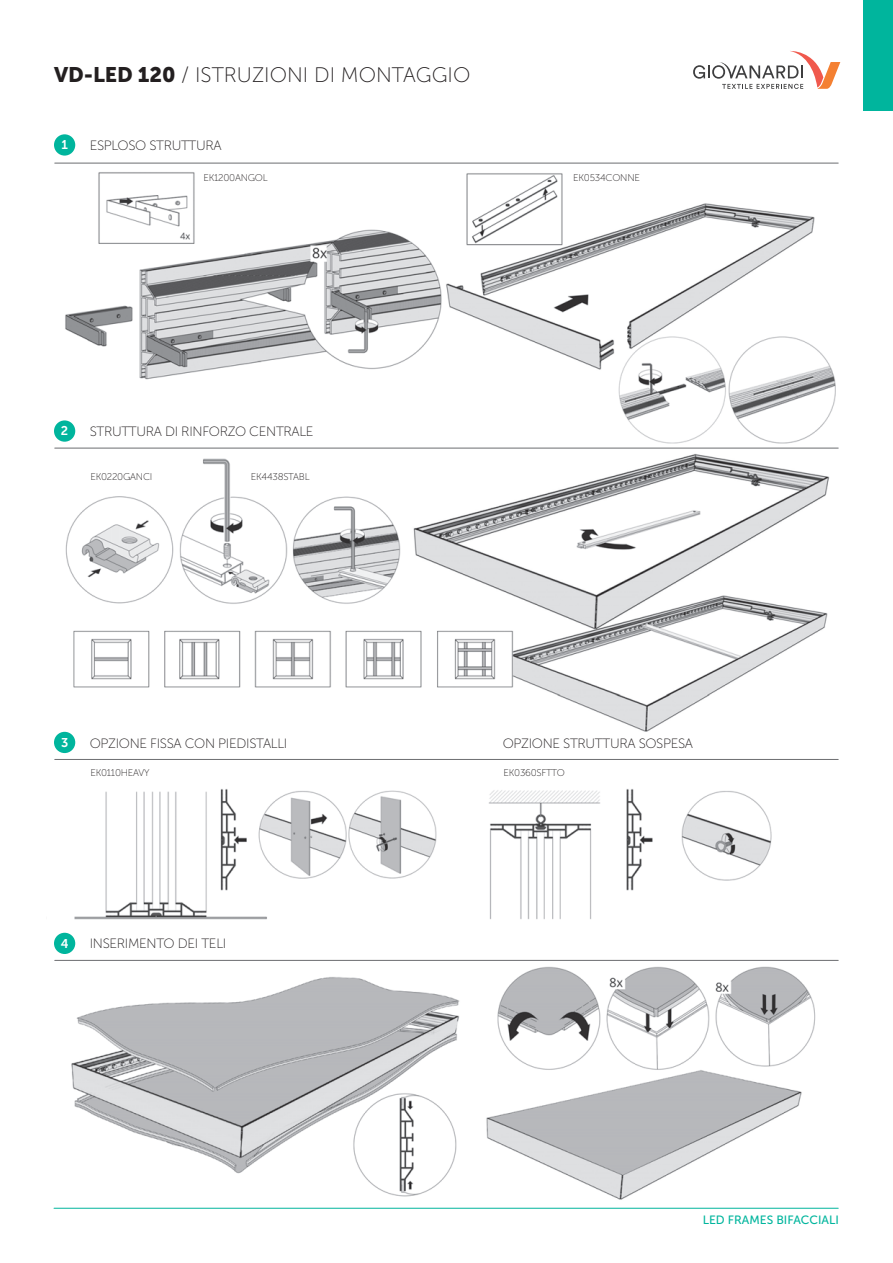
<style>
.page{position:relative;width:893px;height:1263px;background:#fff}
.page>*{position:absolute;margin:0;border:0;box-sizing:border-box;transform-origin:0 0}
.t1{font:21px "Museo Sans 100";color:#231f20}
.t2{font:13.5px "Museo Sans 100";letter-spacing:-.025em;color:#231f20}
.t3{font:12.6px "Museo Sans 700";color:#fff}
.t4{font:12px "Museo Sans 500";color:#00b59d}
.t5{font:9.75px "Museo Sans 100";letter-spacing:-.025em;color:#231f20}
.s1{font-family:"Museo Sans 900"}
</style>
<div class="page">
<img style="left:53px;top:146px;width:786px;height:1062px">
<hr style="left:55px;top:960px;width:783px;height:1px;background:#6c6d70">
<div style="left:54px;top:933px;width:21px;height:21px;background:#00b59d;border-radius:50%"></div>
<hr style="left:55px;top:759px;width:783px;height:1px;background:#6c6d70">
<div style="left:54px;top:732px;width:21px;height:21px;background:#00b59d;border-radius:50%"></div>
<hr style="left:55px;top:448px;width:783px;height:1px;background:#6c6d70">
<div style="left:54px;top:420px;width:21px;height:22px;background:#00b59d;border-radius:50%"></div>
<div style="left:90px;top:426px;width:341px;height:10px;background:#fff"></div>
<hr style="left:55px;top:163px;width:783px;height:1px;background:#6c6d70">
<div style="left:54px;top:134px;width:21px;height:22px;background:#00b59d;border-radius:50%"></div>
<hr style="left:54px;top:1208px;width:784px;height:1px;background:#00b59d">
<div style="left:863px;top:0;width:30px;height:111px;background:#00b59d"></div>
<svg style="left:693px;top:50px;width:147px;height:39px"></svg>
<p class="t1" style="left:54px;top:64px;width:418px"><span class="s1">VD-LED 120</span> / ISTRUZIONI DI MONTAGGIO</p>
<p class="t3" style="left:61px;top:138px;width:8px">1</p>
<p class="t2" style="left:90px;top:138px;width:134px">ESPLOSO STRUTTURA</p>
<p class="t5" style="left:203px;top:173px;width:66px">EK1200ANGOL</p>
<p class="t5" style="left:573px;top:173px;width:68px">EK0534CONNE</p>
<p class="t3" style="left:61px;top:424px;width:9px">2</p>
<p class="t2" style="left:90px;top:424px;width:225px">STRUTTURA DI RINFORZO CENTRALE</p>
<p class="t5" style="left:90px;top:472px;width:64px">EK0220GANCI</p>
<p class="t5" style="left:251px;top:472px;width:60px">EK4438STABL</p>
<p class="t3" style="left:61px;top:735px;width:9px">3</p>
<p class="t2" style="left:90px;top:736px;width:199px">OPZIONE FISSA CON PIEDISTALLI</p>
<p class="t2" style="left:503px;top:736px;width:192px">OPZIONE STRUTTURA SOSPESA</p>
<p class="t5" style="left:90px;top:767px;width:61px">EK0110HEAVY</p>
<p class="t5" style="left:503px;top:767px;width:63px">EK0360SFTTO</p>
<p class="t3" style="left:61px;top:936px;width:9px">4</p>
<p class="t2" style="left:90px;top:937px;width:138px">INSERIMENTO DEI TELI</p>
<p class="t4" style="left:703px;top:1213px;width:138px">LED FRAMES BIFACCIALI</p>
</div>
